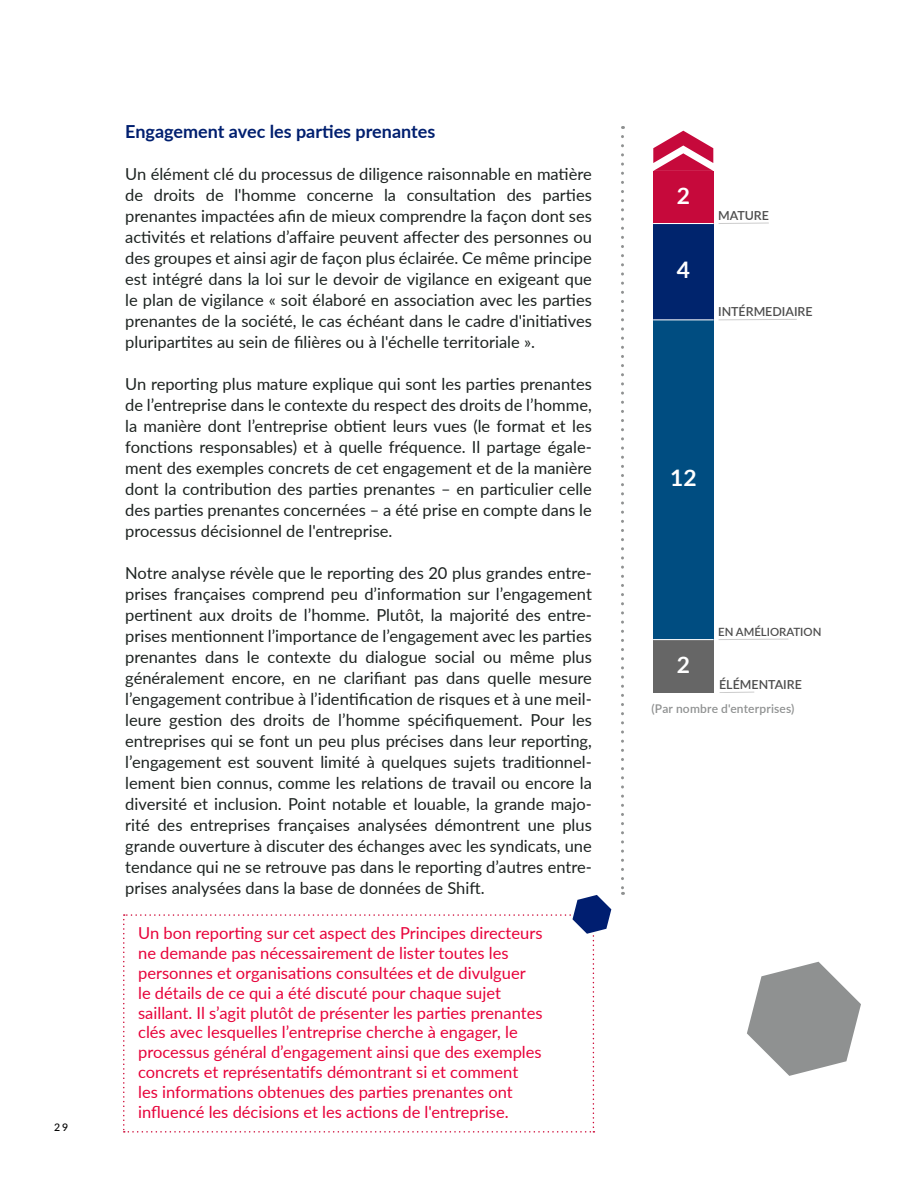
<style>
.page{position:relative;width:918px;height:1188px;background:#fff}
.page>*{position:absolute;margin:0;border:0;box-sizing:border-box;transform-origin:0 0}
.t1{font:700 22.8px "Lato";color:#fff}
.t2{font:700 18px "Lato";color:#001f6f}
.t3{font:16.5px/21px "Lato";color:#1d2321;text-align:justify}
.t4{font:16.5px/19.8px "Lato";color:#e7023a}
.t5{font:600 12.45px "Lato";color:#4d4d4d}
.t6{font:600 12px "Lato";letter-spacing:.015em;color:#8f9191}
.t7{font:600 11.4px "Lato";color:#4d4d4d}
.t8{font:500 10.5px "Lato";color:#000}
</style>
<div class="page">
<svg style="left:123px;top:895px;width:488px;height:238px"></svg>
<svg style="left:621px;top:137px;width:3px;height:758px"></svg>
<svg style="left:747px;top:962px;width:114px;height:114px"></svg>
<div style="left:653px;top:319px;width:60px;height:321px;background:#004d81"></div>
<div style="left:653px;top:224px;width:60px;height:96px;background:#00246d"></div>
<svg style="left:653px;top:131px;width:60px;height:40px"></svg>
<svg style="left:718px;top:222px;width:51px;height:2px"></svg>
<svg style="left:718px;top:319px;width:79px;height:2px"></svg>
<svg style="left:718px;top:638px;width:71px;height:2px"></svg>
<svg style="left:719px;top:691px;width:35px;height:2px"></svg>
<div style="left:653px;top:640px;width:60px;height:53px;background:#666"></div>
<div style="left:653px;top:171px;width:60px;height:53px;background:#c6093b"></div>
<hr style="left:653px;top:223px;width:61px;height:1px;background:#fff">
<hr style="left:653px;top:319px;width:61px;height:1px;background:#fff">
<hr style="left:653px;top:639px;width:61px;height:1px;background:#fff">
<p class="t8" style="left:54px;top:1119px;width:16px">29</p>
<p class="t2" style="left:125px;top:118px;width:312px">Engagement avec les parties prenantes</p>
<p class="t3" style="left:125px;top:163px;width:468px">Un élément clé du processus de diligence raisonnable en matière de droits de l'homme concerne la consultation des parties prenantes impactées afin de mieux comprendre la façon dont ses activités et relations d’affaire peuvent affecter des personnes ou des groupes et ainsi agir de façon plus éclairée. Ce même principe est intégré dans la loi sur le devoir de vigilance en exigeant que le plan de vigilance « soit élaboré en association avec les parties prenantes de la société, le cas échéant dans le cadre d'initiatives pluripartites au sein de filières ou à l'échelle territoriale ».</p>
<p class="t3" style="left:125px;top:373px;width:468px">Un reporting plus mature explique qui sont les parties prenantes de l’entreprise dans le contexte du respect des droits de l’homme, la manière dont l’entreprise obtient leurs vues (le format et les fonctions responsables) et à quelle fréquence. Il partage égale&shy;ment des exemples concrets de cet engagement et de la manière dont la contribution des parties prenantes – en particulier celle des parties prenantes concernées – a été prise en compte dans le processus décisionnel de l'entreprise.</p>
<p class="t3" style="left:125px;top:562px;width:468px">Notre analyse révèle que le reporting des 20 plus grandes entre&shy;prises françaises comprend peu d’information sur l’engagement pertinent aux droits de l’homme. Plutôt, la majorité des entre&shy;prises mentionnent l’importance de l’engagement avec les parties prenantes dans le contexte du dialogue social ou même plus généralement encore, en ne clarifiant pas dans quelle mesure l’engagement contribue à l’identification de risques et à une meil&shy;leure gestion des droits de l’homme spécifiquement. Pour les entreprises qui se font un peu plus précises dans leur reporting, l’engagement est souvent limité à quelques sujets traditionnel&shy;lement bien connus, comme les relations de travail ou encore la diversité et inclusion. Point notable et louable, la grande majo&shy;rité des entreprises françaises analysées démontrent une plus grande ouverture à discuter des échanges avec les syndicats, une tendance qui ne se retrouve pas dans le reporting d’autres entre&shy;prises analysées dans la base de données de Shift.</p>
<p class="t4" style="left:138px;top:923px;width:406px">Un bon reporting sur cet aspect des Principes directeurs ne demande pas nécessairement de lister toutes les personnes et organisations consultées et de divulguer<br>le détails de ce qui a été discuté pour chaque sujet saillant. Il s’agit plutôt de présenter les parties prenantes clés avec lesquelles l’entreprise cherche à engager, le processus général d’engagement ainsi que des exemples concrets et représentatifs démontrant si et comment<br>les informations obtenues des parties prenantes ont influencé les décisions et les actions de l'entreprise.</p>
<h1 class="t1" style="left:677px;top:179px;width:15px">2</h1>
<h1 class="t1" style="left:677px;top:253px;width:15px">4</h1>
<p class="t5" style="left:718px;top:207px;width:52px">MATURE</p>
<p class="t5" style="left:718px;top:303px;width:96px">INTÉRMEDIAIRE</p>
<h1 class="t1" style="left:670px;top:461px;width:28px">12</h1>
<h1 class="t1" style="left:677px;top:648px;width:15px">2</h1>
<p class="t7" style="left:718px;top:624px;width:105px">EN AMÉLIORATION</p>
<p class="t5" style="left:719px;top:676px;width:84px">ÉLÉMENTAIRE</p>
<p class="t6" style="left:652px;top:700px;width:145px">(Par nombre d'enterprises)</p>
</div>
